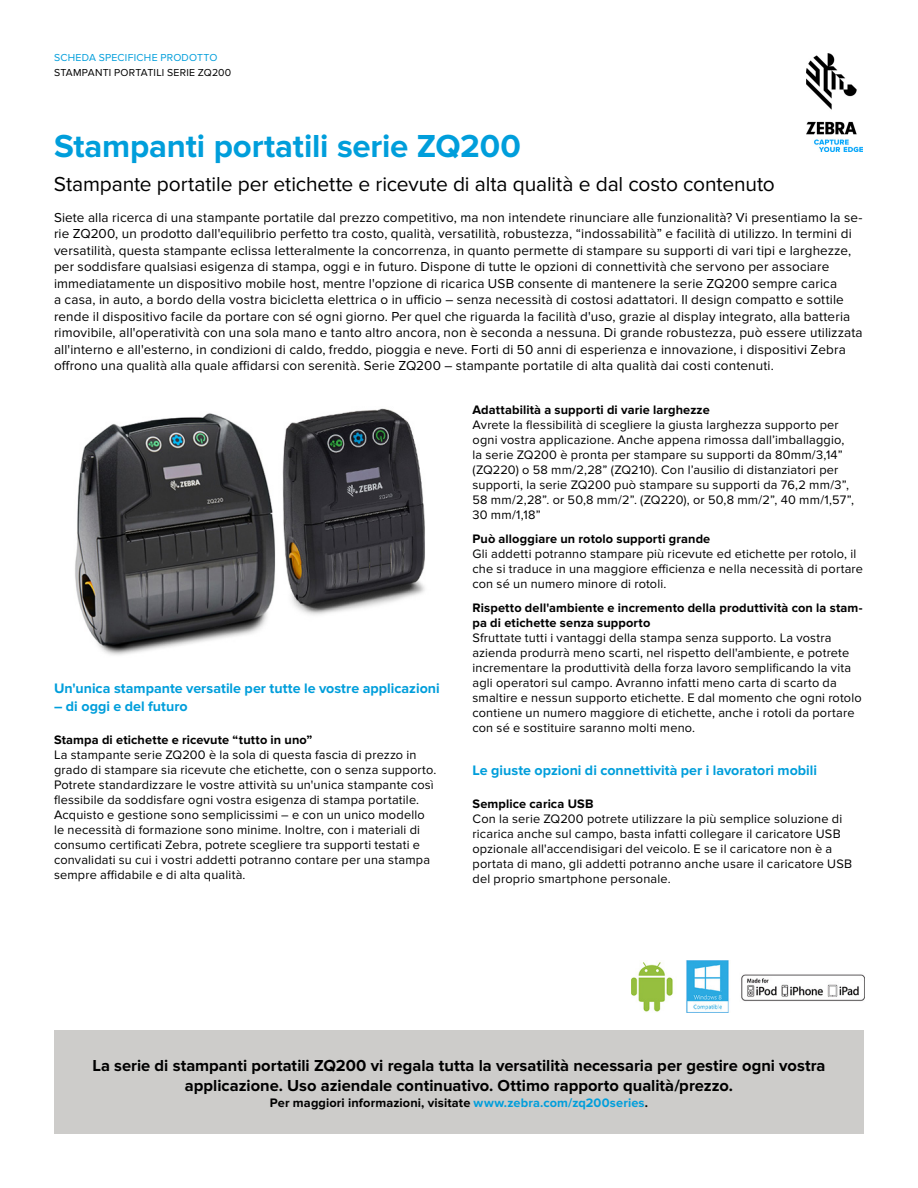
<style>
.page{position:relative;width:918px;height:1188px;background:#fff}
.page>*{position:absolute;margin:0;border:0;box-sizing:border-box;transform-origin:0 0}
.t1{font:700 33px "Proxima Nova";letter-spacing:-.005em;color:#009edb}
.t2{font:21px "Proxima Nova";letter-spacing:-.005em;color:#000}
.t3{font:700 16.5px/20.2px "Proxima Nova";color:#000;text-align:center}
.t4{font:700 14.25px "Proxima Nova";color:#009edb}
.t5{font:13.5px/16.5px "Proxima Nova";letter-spacing:.01em;color:#000}
.t6{font:12.75px/15px "Proxima Nova";letter-spacing:.015em;color:#000}
.t7{font:700 12.75px/15px "Proxima Nova";letter-spacing:.01em;color:#000}
.t8{font:10.5px "Proxima Nova";letter-spacing:.02em;color:#000}
.t9{font:10.5px "Proxima Nova";letter-spacing:.025em;color:#009edb}
.s1{color:#009edb}
</style>
<div class="page">
<img style="left:806px;top:54px;width:56px;height:97px">
<div style="left:54px;top:1031px;width:810px;height:103px;background:#cdccca"></div>
<img style="left:631px;top:961px;width:233px;height:52px">
<img style="left:75px;top:408px;width:350px;height:247px">
<p class="t9" style="left:54px;top:52px;width:165px">SCHEDA SPECIFICHE PRODOTTO</p>
<p class="t8" style="left:54px;top:66px;width:179px">STAMPANTI PORTATILI SERIE ZQ200</p>
<h1 class="t1" style="left:54px;top:127px;width:468px">Stampanti portatili serie ZQ200</h1>
<h2 class="t2" style="left:54px;top:172px;width:722px">Stampante portatile per etichette e ricevute di alta qualità e dal costo contenuto</h2>
<p class="t5" style="left:54px;top:209px;width:810px">Siete alla ricerca di una stampante portatile dal prezzo competitivo, ma non intendete rinunciare alle funzionalità? Vi presentiamo la se&shy;rie ZQ200, un prodotto dall'equilibrio perfetto tra costo, qualità, versatilità, robustezza, “indossabilità” e facilità di utilizzo. In termini di versatilità, questa stampante eclissa letteralmente la concorrenza, in quanto permette di stampare su supporti di vari tipi e larghezze, per soddisfare qualsiasi esigenza di stampa, oggi e in futuro. Dispone di tutte le opzioni di connettività che servono per associare immediatamente un dispositivo mobile host, mentre l'opzione di ricarica USB consente di mantenere la serie ZQ200 sempre carica<br>a casa, in auto, a bordo della vostra bicicletta elettrica o in ufficio – senza necessità di costosi adattatori. Il design compatto e sottile rende il dispositivo facile da portare con sé ogni giorno. Per quel che riguarda la facilità d'uso, grazie al display integrato, alla batteria rimovibile, all'operatività con una sola mano e tanto altro ancora, non è seconda a nessuna. Di grande robustezza, può essere utilizzata all'interno e all'esterno, in condizioni di caldo, freddo, pioggia e neve. Forti di 50 anni di esperienza e innovazione, i dispositivi Zebra offrono una qualità alla quale affidarsi con serenità. Serie ZQ200 – stampante portatile di alta qualità dai costi contenuti.</p>
<p class="t4" style="left:54px;top:680px;width:387px">Un'unica stampante versatile per tutte le vostre applicazioni</p>
<p class="t4" style="left:54px;top:698px;width:135px">– di oggi e del futuro</p>
<p class="t7" style="left:54px;top:732px;width:260px">Stampa di etichette e ricevute “tutto in uno”</p>
<p class="t6" style="left:54px;top:747px;width:384px">La stampante serie ZQ200 è la sola di questa fascia di prezzo in grado di stampare sia ricevute che etichette, con o senza supporto.<br>Potrete standardizzare le vostre attività su un'unica stampante così flessibile da soddisfare ogni vostra esigenza di stampa portatile.<br>Acquisto e gestione sono semplicissimi – e con un unico modello le necessità di formazione sono minime. Inoltre, con i materiali di consumo certificati Zebra, potrete scegliere tra supporti testati e convalidati su cui i vostri addetti potranno contare per una stampa sempre affidabile e di alta qualità.</p>
<p class="t7" style="left:472px;top:402px;width:239px">Adattabilità a supporti di varie larghezze</p>
<p class="t6" style="left:472px;top:417px;width:383px">Avrete la flessibilità di scegliere la giusta larghezza supporto per ogni vostra applicazione. Anche appena rimossa dall’imballaggio, la serie ZQ200 è pronta per stampare su supporti da 80mm/3,14” (ZQ220) o 58 mm/2,28” (ZQ210). Con l’ausilio di distanziatori per supporti, la serie ZQ200 può stampare su supporti da 76,2 mm/3”, 58 mm/2,28”. or 50,8 mm/2”. (ZQ220), or 50,8 mm/2”, 40 mm/1,57”, 30 mm/1,18”</p>
<p class="t7" style="left:472px;top:531px;width:239px">Può alloggiare un rotolo supporti grande</p>
<p class="t6" style="left:472px;top:546px;width:392px">Gli addetti potranno stampare più ricevute ed etichette per rotolo, il che si traduce in una maggiore efficienza e nella necessità di portare con sé un numero minore di rotoli.</p>
<p class="t7" style="left:472px;top:600px;width:392px">Rispetto dell'ambiente e incremento della produttività con la stam&shy;pa di etichette senza supporto</p>
<p class="t6" style="left:472px;top:630px;width:391px">Sfruttate tutti i vantaggi della stampa senza supporto. La vostra azienda produrrà meno scarti, nel rispetto dell'ambiente, e potrete incrementare la produttività della forza lavoro semplificando la vita agli operatori sul campo. Avranno infatti meno carta di scarto da smaltire e nessun supporto etichette. E dal momento che ogni rotolo contiene un numero maggiore di etichette, anche i rotoli da portare con sé e sostituire saranno molti meno.</p>
<p class="t4" style="left:472px;top:762px;width:346px">Le giuste opzioni di connettività per i lavoratori mobili</p>
<p class="t7" style="left:472px;top:797px;width:123px">Semplice carica USB</p>
<p class="t6" style="left:472px;top:812px;width:381px">Con la serie ZQ200 potrete utilizzare la più semplice soluzione di ricarica anche sul campo, basta infatti collegare il caricatore USB opzionale all'accendisigari del veicolo. E se il caricatore non è a portata di mano, gli addetti potranno anche usare il caricatore USB del proprio smartphone personale.</p>
<p class="t3" style="left:92px;top:1056px;width:735px">La serie di stampanti portatili ZQ200 vi regala tutta la versatilità necessaria per gestire ogni vostra applicazione. Uso aziendale continuativo. Ottimo rapporto qualità/prezzo.</p>
<p class="t7" style="left:270px;top:1095px;width:380px">Per maggiori informazioni, visitate <span class="s1">www.zebra.com/zq200series</span>.</p>
</div>
